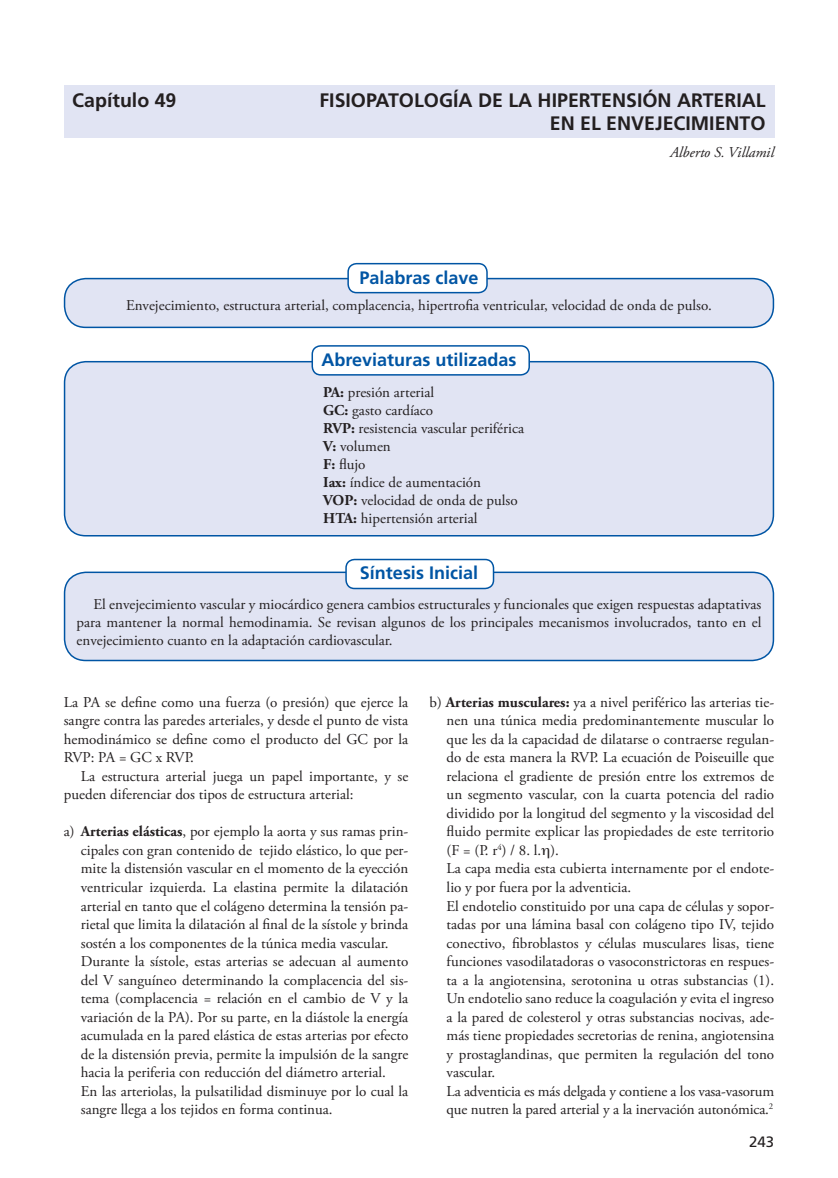
<style>
.page{position:relative;width:838px;height:1178px;background:#fff}
.page>*{position:absolute;margin:0;border:0;box-sizing:border-box;transform-origin:0 0}
.t1{font:700 19.5px/23.4px "Frutiger";color:#231f20;text-align:right}
.t2{font:700 18px "Frutiger";color:#0055a4}
.t3{font:15px/18.5px "Adobe Garamond Pro";color:#231f20}
.t4{font:italic 15px "Adobe Garamond Pro";color:#231f20}
.t5{font:15px "Frutiger";color:#231f20}
.s1{font-weight:700}
</style>
<div class="page">
<div style="left:64px;top:85px;width:710px;height:52px;background:#e1e4f3"></div>
<div style="left:65px;top:279px;width:708px;height:48px;background:#e1e4f3;border-radius:21px"></div>
<div style="left:64px;top:278px;width:710px;height:50px;border:2px solid #0055a4;border-radius:21px"></div>
<div style="left:65px;top:362px;width:708px;height:174px;background:#e1e4f3;border-radius:21px"></div>
<div style="left:64px;top:361px;width:710px;height:175px;border:2px solid #0055a4;border-radius:21px"></div>
<div style="left:312px;top:346px;width:217px;height:29px;background:#fff;border-radius:9px"></div>
<div style="left:311px;top:345px;width:219px;height:31px;border:2px solid #0055a4;border-radius:9px"></div>
<div style="left:65px;top:572px;width:708px;height:88px;background:#e1e4f3;border-radius:21px"></div>
<div style="left:64px;top:571px;width:710px;height:90px;border:2px solid #0055a4;border-radius:21px"></div>
<div style="left:346px;top:559px;width:147px;height:29px;background:#fff;border-radius:9px"></div>
<div style="left:345px;top:559px;width:149px;height:30px;border:2px solid #0055a4;border-radius:9px"></div>
<div style="left:348px;top:264px;width:139px;height:29px;background:#fff;border-radius:9px"></div>
<div style="left:347px;top:263px;width:141px;height:30px;border:2px solid #0055a4;border-radius:9px"></div>
<h1 class="t1" style="left:72px;top:88px;width:106px">Capítulo 49</h1>
<h1 class="t1" style="left:319px;top:88px;width:447px">FISIOPATOLOGÍA DE LA HIPERTENSIÓN ARTERIAL<br>EN EL ENVEJECIMIENTO</h1>
<p class="t4" style="left:670px;top:143px;width:105px">Alberto S. Villamil</p>
<p class="t2" style="left:359px;top:267px;width:121px">Palabras clave</p>
<p class="t3" style="left:126px;top:297px;width:587px">Envejecimiento, estructura arterial, complacencia, hipertrofia ventricular, velocidad de onda de pulso.</p>
<p class="t2" style="left:321px;top:349px;width:196px">Abreviaturas utilizadas</p>
<p class="t3" style="left:323px;top:383px;width:202px;line-height:18px"><span class="s1">PA:</span> presión arterial<br><span class="s1">GC:</span> gasto cardíaco<br><span class="s1">RVP:</span> resistencia vascular periférica<br><span class="s1">V:</span> volumen<br><span class="s1">F:</span> flujo<br><span class="s1">Iax:</span> índice de aumentación<br><span class="s1">VOP:</span> velocidad de onda de pulso<br><span class="s1">HTA:</span> hipertensión arterial</p>
<p class="t2" style="left:360px;top:562px;width:120px">Síntesis Inicial</p>
<p class="t3" style="left:77px;top:596px;width:686px;line-height:18px;text-align:justify;text-indent:17px">El envejecimiento vascular y miocárdico genera cambios estructurales y funcionales que exigen respuestas adaptativas para mantener la normal hemodinamia. Se revisan algunos de los principales mecanismos involucrados, tanto en el envejecimiento cuanto en la adaptación cardiovascular.</p>
<p class="t3" style="left:64px;top:693px;width:346px;text-align:justify">La PA se define como una fuerza (o presión) que ejerce la sangre contra las paredes arteriales, y desde el punto de vista hemodinámico se define como el producto del GC por la RVP: PA = GC x RVP.</p>
<p class="t3" style="left:64px;top:767px;width:346px;text-indent:17px">La estructura arterial juega un papel importante, y se pueden diferenciar dos tipos de estructura arterial:</p>
<p class="t3" style="left:81px;top:823px;width:329px;text-indent:-17px">a) <span class="s1">Arterias elásticas</span>, por ejemplo la aorta y sus ramas prin&shy;cipales con gran contenido de tejido elástico, lo que per&shy;mite la distensión vascular en el momento de la eyección ventricular izquierda. La elastina permite la dilatación arterial en tanto que el colágeno determina la tensión pa&shy;rietal que limita la dilatación al final de la sístole y brinda sostén a los componentes de la túnica media vascular.<br>Durante la sístole, estas arterias se adecuan al aumento del V sanguíneo determinando la complacencia del sis&shy;tema (complacencia = relación en el cambio de V y la variación de la PA). Por su parte, en la diástole la energía acumulada en la pared elástica de estas arterias por efecto de la distensión previa, permite la impulsión de la sangre hacia la periferia con reducción del diámetro arterial.<br>En las arteriolas, la pulsatilidad disminuye por lo cual la sangre llega a los tejidos en forma continua.</p>
<p class="t3" style="left:446px;top:693px;width:329px;text-indent:-17px">b) <span class="s1">Arterias musculares:</span> ya a nivel periférico las arterias tie&shy;nen una túnica media predominantemente muscular lo que les da la capacidad de dilatarse o contraerse regulan&shy;do de esta manera la RVP. La ecuación de Poiseuille que relaciona el gradiente de presión entre los extremos de un segmento vascular, con la cuarta potencia del radio dividido por la longitud del segmento y la viscosidad del fluido permite explicar las propiedades de este territorio (F = (P. r<sup>4</sup>) / 8. l. ).<br>La capa media esta cubierta internamente por el endote&shy;lio y por fuera por la adventicia.<br>El endotelio constituido por una capa de células y sopor&shy;tadas por una lámina basal con colágeno tipo IV, tejido conectivo, fibroblastos y células musculares lisas, tiene funciones vasodilatadoras o vasoconstrictoras en respues&shy;ta a la angiotensina, serotonina u otras substancias (1).<br>Un endotelio sano reduce la coagulación y evita el ingreso a la pared de colesterol y otras substancias nocivas, ade&shy;más tiene propiedades secretorias de renina, angiotensina y prostaglandinas, que permiten la regulación del tono vascular.<br>La adventicia es más delgada y contiene a los vasa-vasorum que nutren la pared arterial y a la inervación autonómica.<sup>2</sup></p>
<p class="t5" style="left:749px;top:1133px;width:27px">243</p>
</div>
